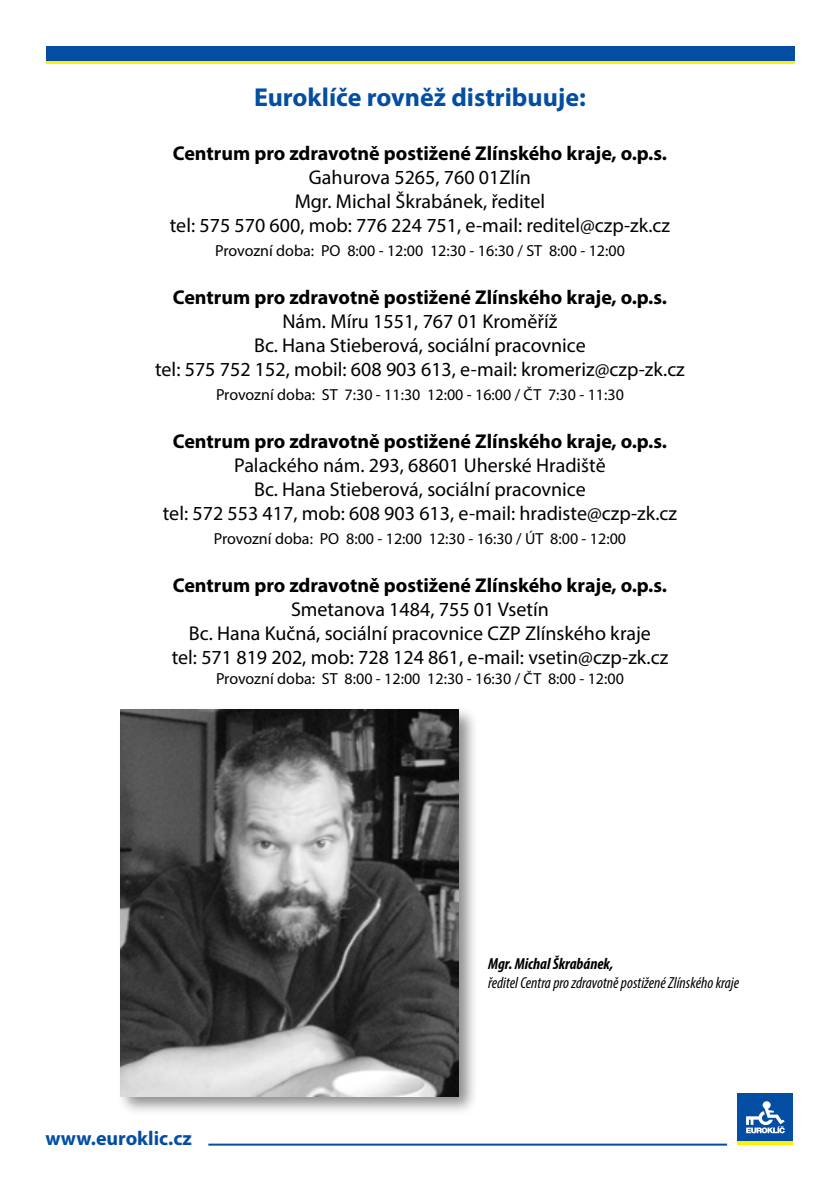
<style>
.page{position:relative;width:840px;height:1191px;background:#fff}
.page>*{position:absolute;margin:0;border:0;box-sizing:border-box;transform-origin:0 0}
.t1{font:700 26px "Myriad Pro";color:#034ea2}
.t2{font:20px/24px "Myriad Pro";color:#000;text-align:center}
.t3{font:700 20px "Myriad Pro";color:#000}
.t4{font:700 20px "Myriad Pro";color:#034ea2}
.t5{font:16px "Myriad Pro";color:#000}
.t6{font:italic condensed 16px "Myriad Pro";color:#000}
.t7{font:italic 700 condensed 16px "Myriad Pro";color:#000}
</style>
<div class="page">
<hr style="left:737px;top:1140px;width:55px;height:4px;background:#fff200">
<div style="left:737px;top:1093px;width:55px;height:48px;background:#034ea2"></div>
<svg style="left:746px;top:1101px;width:38px;height:32px"></svg>
<hr style="left:46px;top:60px;width:748px;height:4px;background:#fff200">
<div style="left:46px;top:46px;width:748px;height:15px;background:#034ea2"></div>
<hr style="left:208px;top:1143px;width:518px;height:2px;background:#034ea2">
<div style="left:117px;top:705px;width:361px;height:411px;background:#000;opacity:.45"></div>
<img style="left:121px;top:709px;width:337px;height:387px">
<h1 class="t1" style="left:254px;top:80px;width:333px">Euroklíče rovněž distribuuje:</h1>
<p class="t3" style="left:173px;top:140px;width:495px">Centrum pro zdravotně postižené Zlínského kraje, o.p.s.</p>
<p class="t2" style="left:170px;top:165px;width:501px">Gahurova 5265, 760 01Zlín<br>Mgr. Michal Škrabánek, ředitel<br>tel: 575 570 600, mob: 776 224 751, e-mail: reditel@czp-zk.cz</p>
<p class="t5" style="left:215px;top:241px;width:411px">Provozní doba: PO 8:00 - 12:00 12:30 - 16:30 / ST 8:00 - 12:00</p>
<p class="t3" style="left:173px;top:284px;width:495px">Centrum pro zdravotně postižené Zlínského kraje, o.p.s.</p>
<p class="t2" style="left:155px;top:309px;width:531px">Nám. Míru 1551, 767 01 Kroměříž<br>Bc. Hana Stieberová, sociální pracovnice<br>tel: 575 752 152, mobil: 608 903 613, e-mail: kromeriz@czp-zk.cz</p>
<p class="t5" style="left:216px;top:385px;width:409px">Provozní doba: ST 7:30 - 11:30 12:00 - 16:00 / ČT 7:30 - 11:30</p>
<p class="t3" style="left:173px;top:428px;width:495px">Centrum pro zdravotně postižené Zlínského kraje, o.p.s.</p>
<p class="t2" style="left:163px;top:453px;width:515px">Palackého nám. 293, 68601 Uherské Hradiště<br>Bc. Hana Stieberová, sociální pracovnice<br>tel: 572 553 417, mob: 608 903 613, e-mail: hradiste@czp-zk.cz</p>
<p class="t5" style="left:214px;top:529px;width:413px">Provozní doba: PO 8:00 - 12:00 12:30 - 16:30 / ÚT 8:00 - 12:00</p>
<p class="t3" style="left:173px;top:572px;width:495px">Centrum pro zdravotně postižené Zlínského kraje, o.p.s.</p>
<p class="t2" style="left:172px;top:597px;width:498px">Smetanova 1484, 755 01 Vsetín<br>Bc. Hana Kučná, sociální pracovnice CZP Zlínského kraje<br>tel: 571 819 202, mob: 728 124 861, e-mail: vsetin@czp-zk.cz</p>
<p class="t5" style="left:216px;top:668px;width:409px">Provozní doba: ST 8:00 - 12:00 12:30 - 16:30 / ČT 8:00 - 12:00</p>
<p class="t4" style="left:45px;top:1125px;width:148px">www.euroklic.cz</p>
<p class="t7" style="left:488px;top:953px;width:127px">Mgr. Michal Škrabánek,</p>
<p class="t6" style="left:488px;top:973px;width:252px">ředitel Centra pro zdravotně postižené Zlínského kraje</p>
</div>
